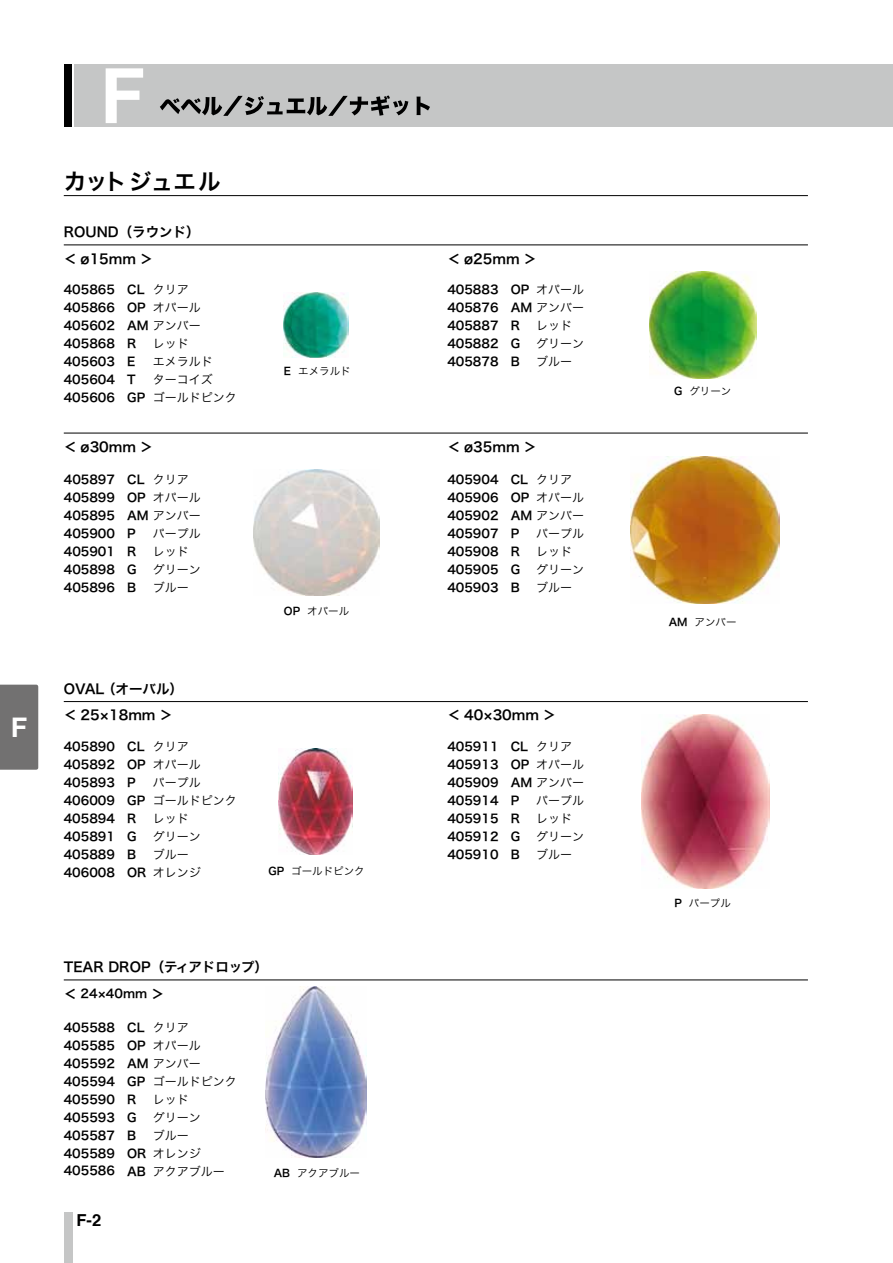
<style>
.page{position:relative;width:893px;height:1263px;background:#fff}
.page>*{position:absolute;margin:0;border:0;box-sizing:border-box;transform-origin:0 0}
.t1{font:700 27px "Helvetica";color:#fff}
.t2{font:22.5px "Hira Kaku Pro W6";letter-spacing:-.01em;color:#000}
.t3{font:700 16.5px "Helvetica";color:#000}
.t4{font:13.5px/26.4px "Hira Kaku Pro W6";color:#000}
.t5{font:12px/18px "Hira Kaku Pro W6";color:#000;text-align:justify}
.t6{font:12px/18px "Hira Kaku Pro W3";color:#000}
.t7{font:10.5px "Hira Kaku Pro W3";color:#000}
.s1{font-family:"Hira Kaku Pro W6"}
.s2{font-size:13.5px}
</style>
<div class="page">
<div style="left:64px;top:1212px;width:8px;height:51px;background:#c5c6c6"></div>
<div style="left:0;top:685px;width:38px;height:85px;background:#727171"></div>
<div style="left:74px;top:65px;width:819px;height:62px;background:#c5c6c6"></div>
<div style="left:65px;top:65px;width:7px;height:62px;background:#000"></div>
<svg style="left:106px;top:68px;width:37px;height:55px"></svg>
<svg style="left:160px;top:95px;width:248px;height:21px"></svg>
<svg style="left:416px;top:97px;width:14px;height:18px"></svg>
<hr style="left:64px;top:195px;width:744px;height:1px;background:#000">
<hr style="left:64px;top:244px;width:744px;height:1px;background:#000">
<img style="left:284px;top:292px;width:64px;height:65px">
<img style="left:253px;top:470px;width:126px;height:126px">
<img style="left:649px;top:271px;width:107px;height:107px">
<img style="left:630px;top:456px;width:149px;height:147px">
<hr style="left:64px;top:433px;width:744px;height:1px;background:#000">
<hr style="left:64px;top:701px;width:744px;height:1px;background:#000">
<img style="left:278px;top:748px;width:75px;height:107px">
<img style="left:642px;top:715px;width:128px;height:173px">
<hr style="left:64px;top:979px;width:744px;height:1px;background:#000">
<img style="left:266px;top:986px;width:101px;height:172px">
<h1 class="t1" style="left:11px;top:703px;width:18px">F</h1>
<h2 class="t2" style="left:64px;top:161px;width:158px">カットジュエル</h2>
<p class="t4" style="left:64px;top:218px;width:137px">ROUND（ラウンド）</p>
<p class="t4" style="left:64px;top:245px;width:91px">＜ ø15mm ＞</p>
<p class="t4" style="left:447px;top:245px;width:91px">＜ ø25mm ＞</p>
<p class="t5" style="left:64px;top:280px;width:53px">405865<br>405866<br>405602<br>405868<br>405603<br>405604<br>405606</p>
<p class="t6" style="left:127px;top:280px;width:75px"><span class="s1">CL</span> クリア<br><span class="s1">OP</span> オパール<br><span class="s1">AM</span> アンバー</p>
<p class="t5" style="left:127px;top:334px;width:11px">R</p>
<p class="t6" style="left:153px;top:334px;width:37px">レッド</p>
<p class="t5" style="left:127px;top:352px;width:10px">E</p>
<p class="t6" style="left:153px;top:352px;width:61px">エメラルド</p>
<p class="t5" style="left:127px;top:370px;width:10px">T</p>
<p class="t6" style="left:127px;top:370px;width:111px;text-align:center">ターコイズ<br><span class="s1">GP</span> ゴールドピンク</p>
<p class="t7" style="left:284px;top:362px;width:68px"><span class="s1">E</span> エメラルド</p>
<p class="t5" style="left:447px;top:280px;width:53px">405883<br>405876<br>405887<br>405882<br>405878</p>
<p class="t6" style="left:511px;top:280px;width:75px"><span class="s1">OP</span> オパール<br><span class="s1">AM</span> アンバー</p>
<p class="t5" style="left:511px;top:316px;width:11px">R</p>
<p class="t6" style="left:536px;top:316px;width:37px">レッド</p>
<p class="t5" style="left:511px;top:334px;width:11px">G</p>
<p class="t6" style="left:536px;top:334px;width:49px">グリーン</p>
<p class="t5" style="left:511px;top:352px;width:11px">B</p>
<p class="t6" style="left:536px;top:352px;width:37px">ブルー</p>
<p class="t4" style="left:64px;top:433px;width:91px">＜ ø30mm ＞</p>
<p class="t4" style="left:447px;top:433px;width:91px">＜ ø35mm ＞</p>
<p class="t5" style="left:64px;top:470px;width:53px">405897<br>405899<br>405895<br>405900<br>405901<br>405898<br>405896</p>
<p class="t6" style="left:127px;top:469px;width:75px"><span class="s1">CL</span> クリア<br><span class="s1">OP</span> オパール<br><span class="s1">AM</span> アンバー</p>
<p class="t5" style="left:127px;top:524px;width:10px">P</p>
<p class="t6" style="left:153px;top:523px;width:49px">パープル</p>
<p class="t5" style="left:127px;top:542px;width:11px">R</p>
<p class="t6" style="left:153px;top:541px;width:37px">レッド</p>
<p class="t5" style="left:127px;top:560px;width:11px">G</p>
<p class="t6" style="left:153px;top:559px;width:49px">グリーン</p>
<p class="t5" style="left:127px;top:578px;width:11px">B</p>
<p class="t6" style="left:153px;top:577px;width:37px">ブルー</p>
<p class="t4" style="left:64px;top:675px;width:121px">OVAL （オーバル）＜ 25×18mm ＞</p>
<p class="t5" style="left:64px;top:737px;width:53px">405890<br>405892<br>405893<br>406009<br>405894<br>405891<br>405889<br>406008</p>
<p class="t6" style="left:127px;top:736px;width:75px"><span class="s1">CL</span> クリア<br><span class="s1">OP</span> オパール</p>
<p class="t6" style="left:127px;top:772px;width:111px;text-indent:26px">パープル<br><span class="s1">GP</span> ゴールドピンク</p>
<p class="t5" style="left:127px;top:809px;width:11px">R</p>
<p class="t6" style="left:153px;top:808px;width:37px">レッド</p>
<p class="t5" style="left:127px;top:827px;width:11px">G</p>
<p class="t6" style="left:153px;top:826px;width:49px">グリーン</p>
<p class="t5" style="left:127px;top:845px;width:11px">B</p>
<p class="t5" style="left:127px;top:773px;width:10px">P</p>
<p class="t6" style="left:127px;top:844px;width:75px;text-indent:26px">ブルー<br><span class="s1">OR</span> オレンジ</p>
<p class="t7" style="left:284px;top:602px;width:67px"><span class="s1">OP</span> オパール</p>
<p class="t7" style="left:268px;top:861px;width:98px"><span class="s1">GP</span> ゴールドピンク</p>
<p class="t4" style="left:64px;top:953px;width:206px">TEAR DROP（ティアドロップ）</p>
<p class="t5" style="left:64px;top:984px;width:102px"><span class="s2">＜</span> 24×40mm <span class="s2">＞</span></p>
<p class="t5" style="left:64px;top:1018px;width:53px">405588<br>405585<br>405592<br>405594<br>405590<br>405593<br>405587<br>405589</p>
<p class="t5" style="left:64px;top:1161px;width:53px">405586</p>
<p class="t6" style="left:127px;top:1018px;width:111px"><span class="s1">CL</span> クリア<br><span class="s1">OP</span> オパール<br><span class="s1">AM</span> アンバー<br><span class="s1">GP</span> ゴールドピンク</p>
<p class="t5" style="left:127px;top:1090px;width:11px">R</p>
<p class="t6" style="left:153px;top:1090px;width:37px">レッド</p>
<p class="t5" style="left:127px;top:1108px;width:11px">G</p>
<p class="t6" style="left:153px;top:1108px;width:49px">グリーン</p>
<p class="t5" style="left:127px;top:1126px;width:11px">B</p>
<p class="t6" style="left:127px;top:1126px;width:99px;text-indent:26px">ブルー<br><span class="s1">OR</span> オレンジ<br><span class="s1">AB</span> アクアブルー</p>
<h3 class="t3" style="left:77px;top:1205px;width:26px">F-2</h3>
<p class="t7" style="left:274px;top:1163px;width:88px"><span class="s1">AB</span> アクアブルー</p>
<p class="t5" style="left:447px;top:470px;width:53px">405904<br>405906<br>405902<br>405907<br>405908<br>405905<br>405903</p>
<p class="t6" style="left:511px;top:469px;width:75px"><span class="s1">CL</span> クリア<br><span class="s1">OP</span> オパール<br><span class="s1">AM</span> アンバー</p>
<p class="t5" style="left:511px;top:524px;width:10px">P</p>
<p class="t6" style="left:536px;top:523px;width:49px">パープル</p>
<p class="t5" style="left:511px;top:542px;width:11px">R</p>
<p class="t6" style="left:536px;top:541px;width:37px">レッド</p>
<p class="t5" style="left:511px;top:560px;width:11px">G</p>
<p class="t6" style="left:536px;top:559px;width:49px">グリーン</p>
<p class="t5" style="left:511px;top:578px;width:11px">B</p>
<p class="t6" style="left:536px;top:577px;width:37px">ブルー</p>
<p class="t4" style="left:447px;top:701px;width:110px">＜ 40×30mm ＞</p>
<p class="t5" style="left:447px;top:737px;width:53px">405911<br>405913<br>405909<br>405914<br>405915<br>405912<br>405910</p>
<p class="t6" style="left:511px;top:736px;width:75px"><span class="s1">CL</span> クリア<br><span class="s1">OP</span> オパール<br><span class="s1">AM</span> アンバー</p>
<p class="t5" style="left:511px;top:791px;width:10px">P</p>
<p class="t6" style="left:536px;top:790px;width:49px">パープル</p>
<p class="t5" style="left:511px;top:809px;width:11px">R</p>
<p class="t6" style="left:536px;top:808px;width:37px">レッド</p>
<p class="t5" style="left:511px;top:827px;width:11px">G</p>
<p class="t6" style="left:536px;top:826px;width:49px">グリーン</p>
<p class="t5" style="left:511px;top:845px;width:11px">B</p>
<p class="t6" style="left:536px;top:844px;width:37px">ブルー</p>
<p class="t7" style="left:674px;top:382px;width:59px"><span class="s1">G</span> グリーン</p>
<p class="t7" style="left:669px;top:613px;width:69px"><span class="s1">AM</span> アンバー</p>
<p class="t7" style="left:674px;top:893px;width:58px"><span class="s1">P</span> パープル</p>
</div>
